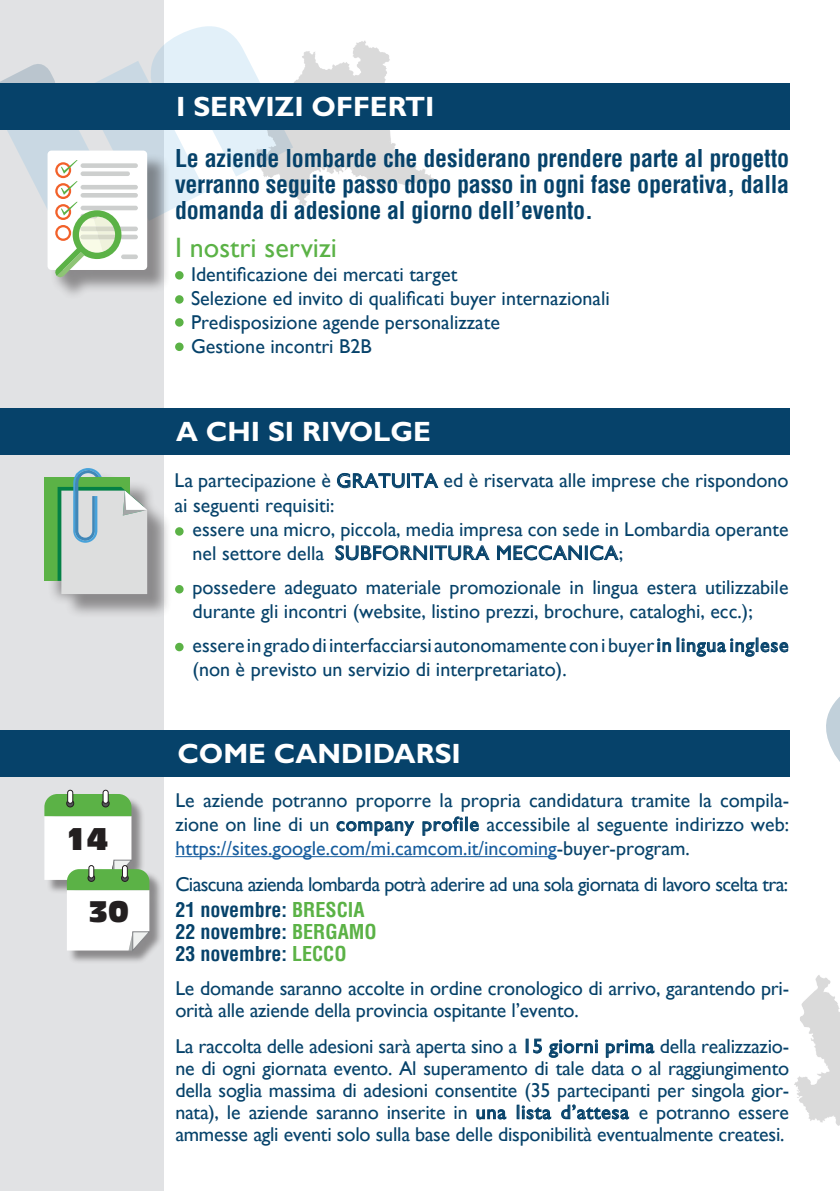
<style>
.page{position:relative;width:840px;height:1191px;background:#fff}
.page>*{position:absolute;margin:0;border:0;box-sizing:border-box;transform-origin:0 0}
.t1{font:30.4px "Antique Olive Compact";color:#231f20}
.t2{font:28.8px "Antique Olive Compact";color:#231f20}
.t3{font:700 28px "Gill Sans";color:#fff}
.t4{font:28px "Gill Sans";color:#5bb246}
.t5{font:700 condensed 24px/26px "Helvetica";letter-spacing:-.01em;color:#06426a;text-align:justify}
.t6{font:20px/24px "Gill Sans";color:#06426a}
.t7{font:20px/24px "Gill Sans";color:#06426a}
.t8{font:20px "Gill Sans";letter-spacing:-.03em;color:#06426a}
.t9{font:700 condensed 20px/22px "Helvetica";color:#06426a}
.s1{color:#175d9e}
.s2{color:#5bb246}
</style>
<div class="page">
<div style="left:0;top:0;width:163px;height:1191px;background:#e1e2e4"></div>
<div style="left:0;top:408px;width:788px;height:47px;background:#06426a"></div>
<div style="left:0;top:730px;width:788px;height:47px;background:#06426a"></div>
<hr style="left:175px;top:856px;width:381px;height:1px;background:#175d9e">
<svg style="left:336px;top:821px;width:79px;height:15px"></svg>
<svg style="left:422px;top:816px;width:57px;height:20px"></svg>
<svg style="left:533px;top:1038px;width:9px;height:16px"></svg>
<svg style="left:548px;top:1039px;width:50px;height:19px"></svg>
<svg style="left:605px;top:1039px;width:49px;height:19px"></svg>
<svg style="left:476px;top:1109px;width:30px;height:11px"></svg>
<svg style="left:521px;top:1105px;width:30px;height:15px"></svg>
<svg style="left:561px;top:1104px;width:68px;height:16px"></svg>
<div style="left:175px;top:271px;width:8px;height:8px;background:#5bb246;border-radius:50%"></div>
<div style="left:175px;top:295px;width:8px;height:9px;background:#5bb246;border-radius:50%"></div>
<div style="left:175px;top:318px;width:8px;height:9px;background:#5bb246;border-radius:50%"></div>
<div style="left:175px;top:342px;width:8px;height:9px;background:#5bb246;border-radius:50%"></div>
<div style="left:175px;top:527px;width:8px;height:9px;background:#5bb246;border-radius:50%"></div>
<div style="left:175px;top:585px;width:8px;height:8px;background:#5bb246;border-radius:50%"></div>
<div style="left:175px;top:643px;width:8px;height:8px;background:#5bb246;border-radius:50%"></div>
<svg style="left:337px;top:473px;width:102px;height:16px"></svg>
<svg style="left:335px;top:545px;width:92px;height:16px"></svg>
<div style="left:429px;top:545px;width:3px;height:15px;border:1px solid #06426a"></div>
<svg style="left:434px;top:545px;width:56px;height:16px"></svg>
<svg style="left:497px;top:545px;width:85px;height:16px"></svg>
<div style="left:584px;top:545px;width:3px;height:15px;border:1px solid #06426a"></div>
<svg style="left:590px;top:545px;width:29px;height:16px"></svg>
<svg style="left:657px;top:638px;width:14px;height:14px"></svg>
<svg style="left:681px;top:637px;width:107px;height:20px"></svg>
<img style="left:293px;top:40px;width:147px;height:165px">
<div style="left:47px;top:472px;width:125px;height:146px;background:#231f20;opacity:.45"></div>
<div style="left:44px;top:477px;width:86px;height:104px;background:#5bb246"></div>
<svg style="left:58px;top:468px;width:89px;height:126px"></svg>
<div style="left:50px;top:153px;width:121px;height:147px;background:#231f20;opacity:.45"></div>
<div style="left:47px;top:151px;width:100px;height:119px;background:#fff;border-radius:4px"></div>
<svg style="left:54px;top:260px;width:67px;height:19px"></svg>
<div style="left:68px;top:790px;width:5px;height:13px;background:#fff;border-radius:3px"></div>
<div style="left:68px;top:790px;width:5px;height:13px;border:1px solid #231f20;border-radius:3px"></div>
<div style="left:103px;top:790px;width:5px;height:13px;background:#fff;border-radius:3px"></div>
<div style="left:103px;top:790px;width:5px;height:13px;border:1px solid #231f20;border-radius:3px"></div>
<div style="left:68px;top:867px;width:95px;height:97px;background:#231f20;opacity:.45"></div>
<svg style="left:44px;top:794px;width:105px;height:157px"></svg>
<div style="left:88px;top:874px;width:7px;height:7px;background:#424344;border-radius:50%"></div>
<div style="left:88px;top:874px;width:7px;height:7px;border:1px solid #231f20;border-radius:50%"></div>
<div style="left:121px;top:874px;width:7px;height:7px;border:1px solid #231f20;border-radius:50%"></div>
<div style="left:89px;top:865px;width:5px;height:13px;background:#fff;border-radius:2px"></div>
<div style="left:89px;top:865px;width:5px;height:13px;border:1px solid #231f20;border-radius:2px"></div>
<div style="left:122px;top:865px;width:5px;height:13px;background:#fff;border-radius:2px"></div>
<div style="left:122px;top:865px;width:5px;height:13px;border:1px solid #231f20;border-radius:2px"></div>
<img style="left:794px;top:975px;width:45px;height:151px">
<svg style="left:826px;top:698px;width:13px;height:63px"></svg>
<div style="left:0;top:83px;width:788px;height:47px;background:#06426a"></div>
<svg style="left:0;top:2px;width:293px;height:258px"></svg>
<h1 class="t1" style="left:65px;top:820px;width:44px">14</h1>
<h2 class="t2" style="left:88px;top:894px;width:42px">30</h2>
<h3 class="t3" style="left:176px;top:90px;width:260px">I SERVIZI OFFERTI</h3>
<p class="t5" style="left:175px;top:145px;width:615px">Le aziende lombarde che desiderano prendere parte al progetto verranno seguite passo dopo passo in ogni fase operativa, dalla domanda di adesione al giorno dell’evento.</p>
<h3 class="t4" style="left:175px;top:231px;width:163px">I nostri servizi</h3>
<p class="t7" style="left:191px;top:263px;width:420px">Identificazione dei mercati target<br>Selezione ed invito di qualificati buyer internazionali Predisposizione agende personalizzate<br>Gestione incontri B2B</p>
<h3 class="t3" style="left:176px;top:415px;width:256px">A CHI SI RIVOLGE</h3>
<p class="t6" style="left:174px;top:469px;width:615px">La partecipazione è GRATUITA ed è riservata alle imprese che rispondono ai seguenti requisiti:</p>
<p class="t6" style="left:192px;top:517px;width:597px">essere una micro, piccola, media impresa con sede in Lombardia operante nel settore della SUBFORNITURA MECCANICA;</p>
<p class="t6" style="left:192px;top:575px;width:597px">possedere adeguato materiale promozionale in lingua estera utilizzabile durante gli incontri (website, listino prezzi, brochure, cataloghi, ecc.);</p>
<p class="t6" style="left:192px;top:633px;width:597px">essere in grado di interfacciarsi autonomamente con i buyer in lingua inglese (non è previsto un servizio di interpretariato).</p>
<h3 class="t3" style="left:177px;top:737px;width:285px">COME CANDIDARSI</h3>
<p class="t6" style="left:175px;top:788px;width:615px;text-align:justify">Le aziende potranno proporre la propria candidatura tramite la compila&shy;zione on line di un company profile accessibile al seguente indirizzo web: <span class="s1">https://sites.google.com/mi.camcom.it/incoming</span>-buyer-program.</p>
<p class="t8" style="left:175px;top:872px;width:614px">Ciascuna azienda lombarda potrà aderire ad una sola giornata di lavoro scelta tra:</p>
<p class="t9" style="left:175px;top:898px;width:203px">21 novembre: <span class="s2">BRESCIA<br></span>22 novembre: <span class="s2">BERGAMO<br></span>23 novembre: <span class="s2">LECCO</span></p>
<p class="t6" style="left:175px;top:977px;width:615px;line-height:22px">Le domande saranno accolte in ordine cronologico di arrivo, garantendo pri&shy;orità alle aziende della provincia ospitante l’evento.</p>
<p class="t6" style="left:175px;top:1035px;width:615px;line-height:22px;text-align:justify">La raccolta delle adesioni sarà aperta sino a 15 giorni prima della realizzazio&shy;ne di ogni giornata evento. Al superamento di tale data o al raggiungimento della soglia massima di adesioni consentite (35 partecipanti per singola gior&shy;nata), le aziende saranno inserite in una lista d’attesa e potranno essere ammesse agli eventi solo sulla base delle disponibilità eventualmente createsi.</p>
</div>
